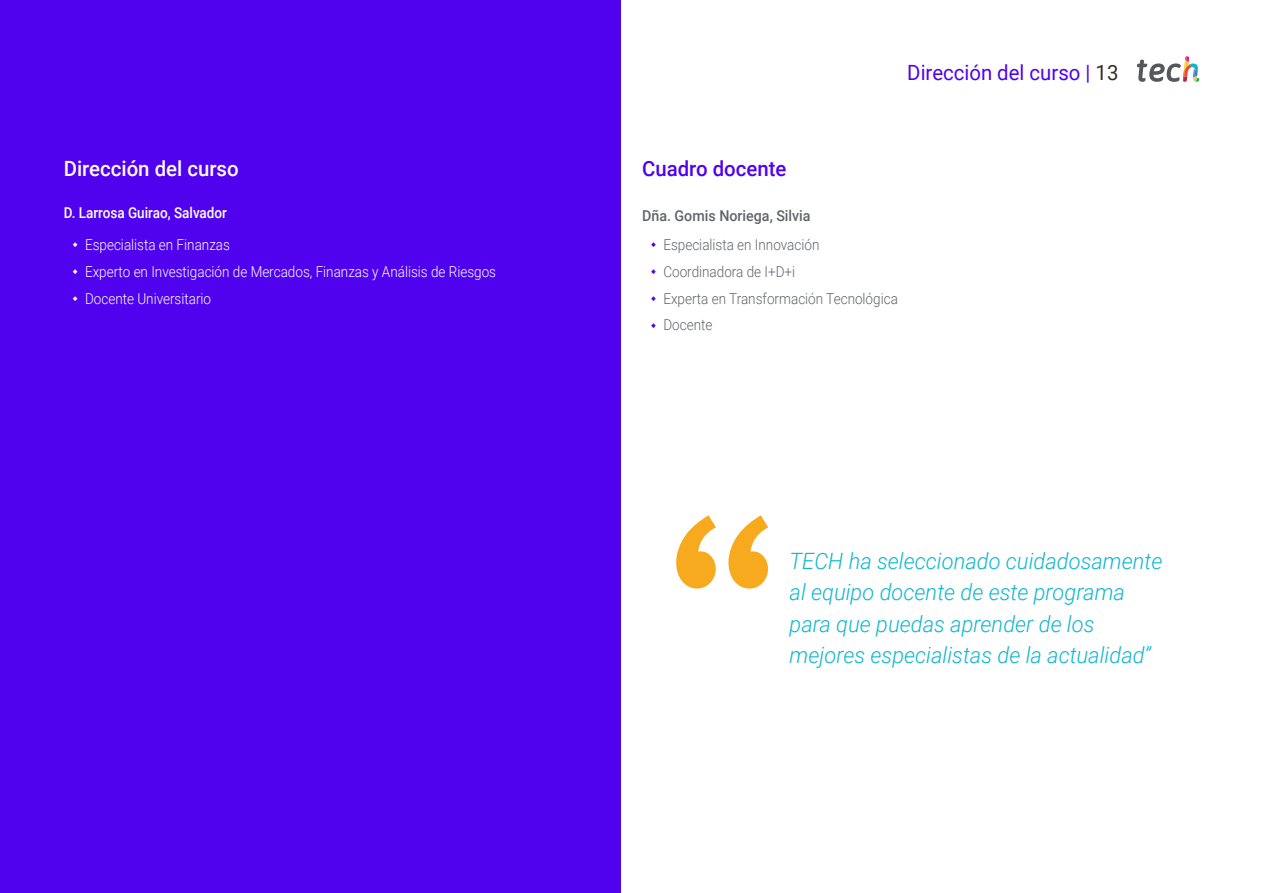
<style>
.page{position:relative;width:1263px;height:893px;background:#fff}
.page>*{position:absolute;margin:0;border:0;box-sizing:border-box;transform-origin:0 0}
.t1{font:italic 300 22.5px/31.5px "Roboto";color:#0fb6cf}
.t2{font:21px "Roboto";color:#5002ee}
.t3{font:500 21px "Roboto";color:#fffbff}
.t4{font:500 21px "Roboto";color:#5002ee}
.t5{font:300 15px/26.7px "Roboto";color:#fff;scale:.9 1}
.t6{font:300 15px/26.7px "Roboto";color:#61646a;scale:.9 1}
.t7{font:500 15px "Roboto";color:#fff;scale:.9 1}
.t8{font:500 15px "Roboto";color:#61646a;scale:.95 1}
.s1{color:#312e20}
</style>
<div class="page">
<div style="left:0;top:0;width:621px;height:893px;background:#5002ee"></div>
<svg style="left:676px;top:515px;width:92px;height:74px"></svg>
<svg style="left:1137px;top:56px;width:62px;height:26px"></svg>
<p class="t3" style="left:64px;top:154px;width:176px">Dirección del curso</p>
<p class="t7" style="left:64px;top:202px;width:183px">D. Larrosa Guirao, Salvador</p>
<p class="t5" style="left:85px;top:231px;width:458px">Especialista en Finanzas<br>Experto en Investigación de Mercados, Finanzas y Análisis de Riesgos<br>Docente Universitario</p>
<p class="t2" style="left:907px;top:57px;width:213px">Dirección del curso | <span class="s1">13</span></p>
<p class="t4" style="left:642px;top:154px;width:146px">Cuadro docente</p>
<p class="t8" style="left:642px;top:205px;width:179px">Dña. Gomis Noriega, Silvia</p>
<p class="t6" style="left:663px;top:231px;width:262px">Especialista en Innovación<br>Coordinadora de I+D+i<br>Experta en Transformación Tecnológica<br>Docente</p>
<p class="t1" style="left:789px;top:544px;width:374px">TECH ha seleccionado cuidadosamente al equipo docente de este programa para que puedas aprender de los mejores especialistas de la actualidad”</p>
</div>
